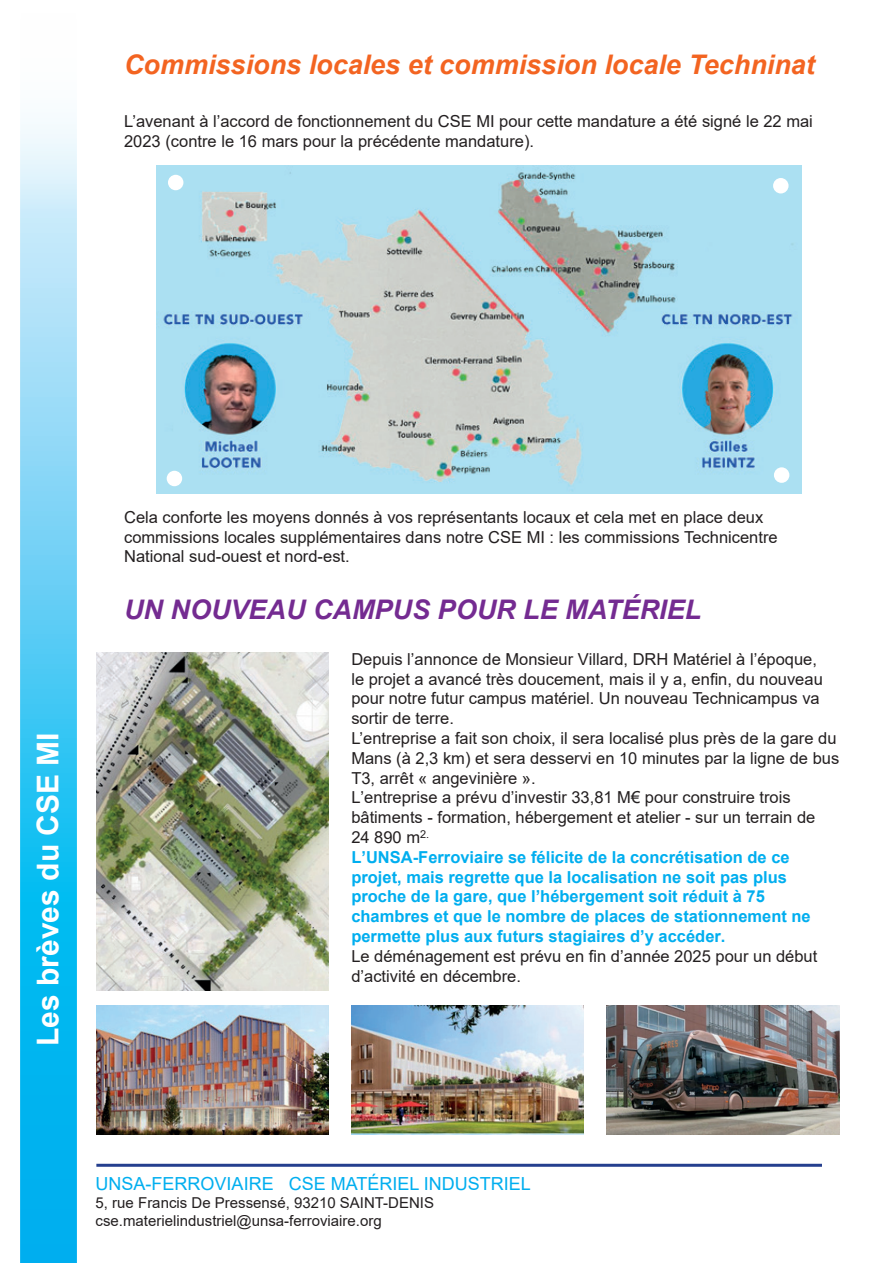
<style>
.page{position:relative;width:893px;height:1263px;background:#fff}
.page>*{position:absolute;margin:0;border:0;box-sizing:border-box;transform-origin:0 0}
.t1{font:700 30px "Arial";color:#fff}
.t2{font:italic 700 27px "Arial";color:#f36421}
.t3{font:italic 700 27px "Arial";color:#742b91}
.t4{font:18px "Arial";color:#00aeef}
.t5{font:16.5px/19.8px "Arial";color:#231f20}
.t6{font:15px/18px "Arial";color:#231f20}
.s1{font-weight:700;color:#00aeef}
</style>
<div class="page">
<hr style="left:96px;top:1164px;width:726px;height:3px;background:#253f8e">
<svg style="left:21px;top:122px;width:55px;height:1141px;background:#53cbf4"></svg>
<img style="left:157px;top:166px;width:645px;height:328px">
<img style="left:96px;top:653px;width:232px;height:337px">
<img style="left:607px;top:1005px;width:232px;height:129px">
<img style="left:351px;top:1005px;width:232px;height:129px">
<img style="left:96px;top:1005px;width:232px;height:129px">
<div style="left:168px;top:175px;width:15px;height:15px;background:#fff;border-radius:50%"></div>
<div style="left:167px;top:471px;width:15px;height:15px;background:#fff;border-radius:50%"></div>
<div style="left:774px;top:467px;width:15px;height:16px;background:#fff;border-radius:50%"></div>
<div style="left:773px;top:178px;width:15px;height:15px;background:#fff;border-radius:50%"></div>
<h2 class="t2" style="left:124px;top:46px;width:692px">Commissions locales et commission locale Techninat</h2>
<p class="t5" style="left:124px;top:111px;width:690px">L’avenant à l’accord de fonctionnement du CSE MI pour cette mandature a été signé le 22 mai<br>2023 (contre le 16 mars pour la précédente mandature).</p>
<h1 class="t1" style="left:27px;top:1046px;width:315px;rotate:-90deg">Les brèves du CSE MI</h1>
<p class="t5" style="left:124px;top:507px;width:655px">Cela conforte les moyens donnés à vos représentants locaux et cela met en place deux commissions locales supplémentaires dans notre CSE MI : les commissions Technicentre<br>National sud-ouest et nord-est.</p>
<h2 class="t3" style="left:124px;top:592px;width:579px">UN NOUVEAU CAMPUS POUR LE MATÉRIEL</h2>
<p class="t5" style="left:351px;top:649px;width:489px">Depuis l’annonce de Monsieur Villard, DRH Matériel à l’époque,<br>le projet a avancé très doucement, mais il y a, enfin, du nouveau pour notre futur campus matériel. Un nouveau Technicampus va sortir de terre.<br>L’entreprise a fait son choix, il sera localisé plus près de la gare du Mans (à 2,3 km) et sera desservi en 10 minutes par la ligne de bus T3, arrêt « angevinière ».<br>L’entreprise a prévu d’investir 33,81 M€ pour construire trois bâtiments - formation, hébergement et atelier - sur un terrain de<br>24 890 m<sup>2.<br></sup><span class="s1">L’UNSA-Ferroviaire se félicite de la concrétisation de ce projet, mais regrette que la localisation ne soit pas plus proche de la gare, que l’hébergement soit réduit à 75 chambres et que le nombre de places de stationnement ne permette plus aux futurs stagiaires d’y accéder.</span></p>
<p class="t5" style="left:351px;top:946px;width:468px">Le déménagement est prévu en fin d’année 2025 pour un début d’activité en décembre.</p>
<p class="t4" style="left:96px;top:1171px;width:437px">UNSA-FERROVIAIRE CSE MATÉRIEL INDUSTRIEL</p>
<p class="t6" style="left:96px;top:1194px;width:340px">5, rue Francis De Pressensé, 93210 SAINT-DENIS cse.materielindustriel@unsa-ferroviaire.org</p>
</div>
